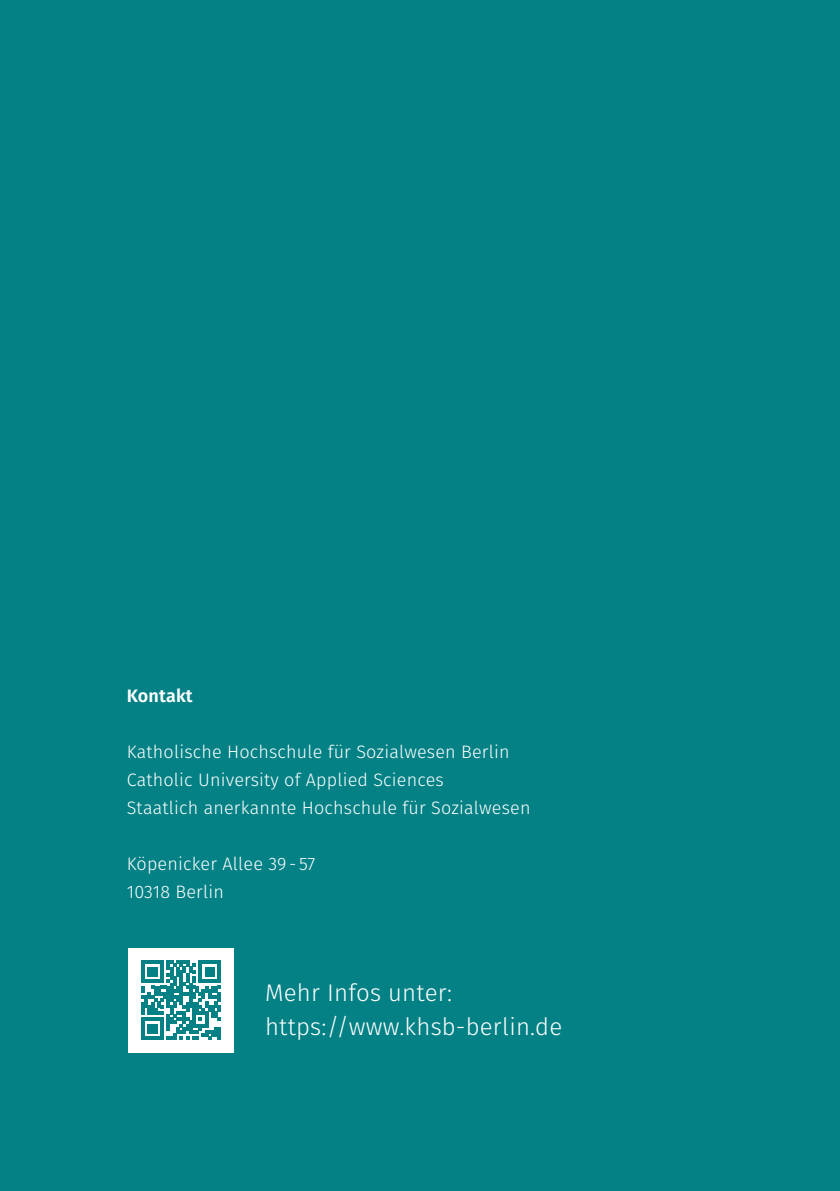
<style>
.page{position:relative;width:840px;height:1191px;background:#fff}
.page>*{position:absolute;margin:0;border:0;box-sizing:border-box;transform-origin:0 0}
.t1{font:300 24px/34px "Fira Sans";letter-spacing:.01em;color:#fff}
.t2{font:300 18px/28px "Fira Sans";letter-spacing:.01em;color:#fff}
.t3{font:600 18px "Fira Sans";letter-spacing:.01em;color:#fff}
</style>
<div class="page">
<div style="left:0;top:0;width:839px;height:1191px;background:#038185"></div>
<div style="left:129px;top:947px;width:104px;height:105px;background:#fff"></div>
<svg style="left:141px;top:960px;width:80px;height:80px"></svg>
<p class="t3" style="left:127px;top:681px;width:67px">Kontakt</p>
<p class="t2" style="left:127px;top:737px;width:405px">Katholische Hochschule für Sozialwesen Berlin<br>Catholic University of Applied Sciences<br>Staatlich anerkannte Hochschule für Sozialwesen</p>
<p class="t2" style="left:127px;top:849px;width:190px">Köpenicker Allee 39 - 57<br>10318 Berlin</p>
<h1 class="t1" style="left:265px;top:975px;width:298px">Mehr Infos unter: https://www.khsb-berlin.de</h1>
</div>
